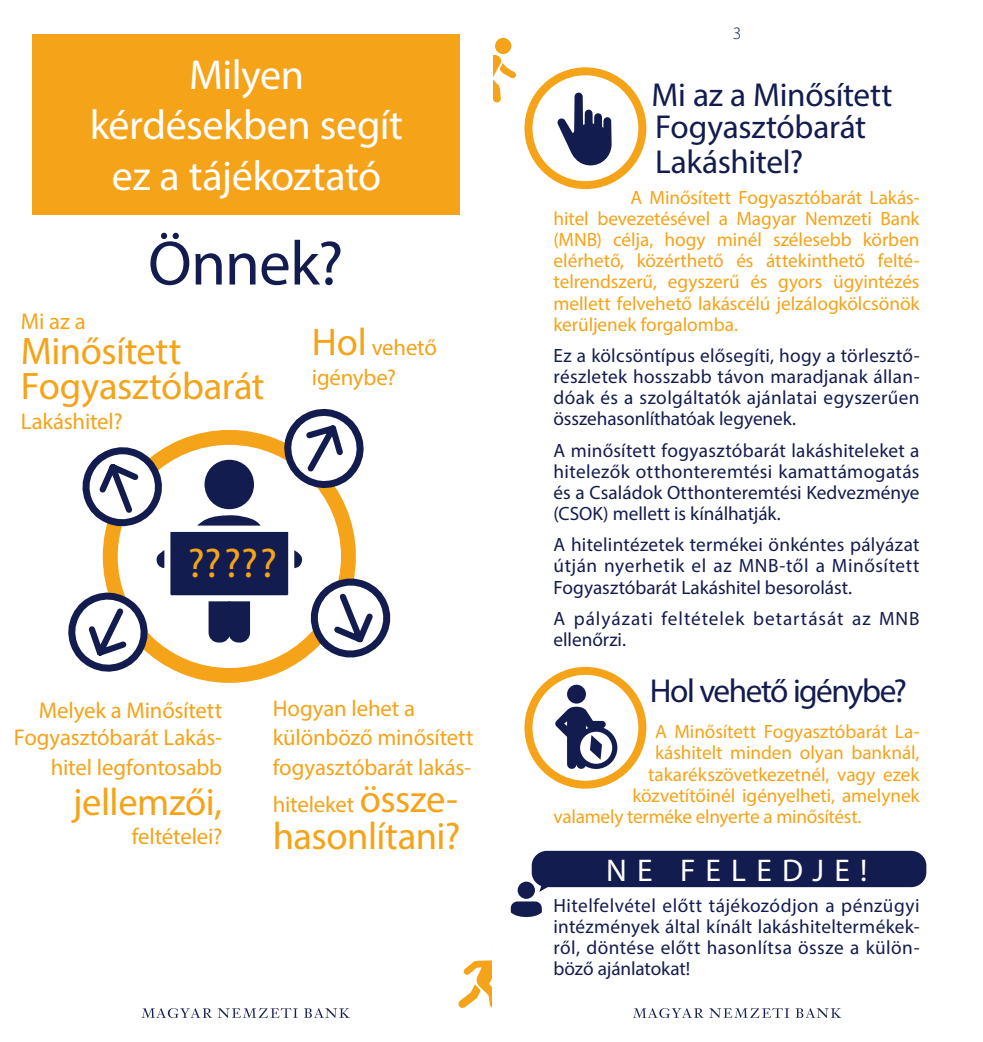
<style>
.page{position:relative;width:983px;height:1042px;background:#fff}
.page>*{position:absolute;margin:0;border:0;box-sizing:border-box;transform-origin:0 0}
.t1{font:63px "Myriad Pro";letter-spacing:-.01em;color:#131c4e}
.t2{font:42px/50.4px "Myriad Pro";letter-spacing:-.01em;color:#fff;text-align:center}
.t3{font:41.65px "Myriad Pro";color:#f5a318}
.t4{font:38.5px/35px "Myriad Pro";letter-spacing:-.01em;color:#f5a318}
.t5{font:33.25px/31.5px "Myriad Pro";letter-spacing:-.015em;color:#131c4e}
.t6{font:33.25px "Myriad Pro";letter-spacing:-.045em;color:#131c4e}
.t7{font:31.5px "Myriad Pro";letter-spacing:.325em;color:#fff}
.t8{font:22.75px/29.8px "Myriad Pro";letter-spacing:-.005em;color:#f5a318}
.t9{font:19.25px/21.2px "Myriad Pro";letter-spacing:.005em;color:#131c4e;text-align:justify}
.t10{font:19.25px/21.2px "Myriad Pro";letter-spacing:-.005em;color:#f5a318;text-align:justify}
.t11{font:19.25px/21.2px "Myriad Pro";letter-spacing:.05em;color:#131c4e}
.t12{font:300 17.5px "Myriad Pro";color:#131c4e}
.s1{font-size:38.5px}
</style>
<div class="page">
<div style="left:495px;top:38px;width:16px;height:16px;background:#f5a318;border-radius:50%"></div>
<svg style="left:493px;top:55px;width:23px;height:48px"></svg>
<svg style="left:633px;top:1008px;width:208px;height:10px"></svg>
<svg style="left:458px;top:960px;width:33px;height:48px"></svg>
<div style="left:517px;top:881px;width:18px;height:18px;background:#131c4e;border-radius:50%"></div>
<svg style="left:510px;top:901px;width:31px;height:16px"></svg>
<svg style="left:532px;top:884px;width:41px;height:8px"></svg>
<div style="left:531px;top:851px;width:395px;height:36px;background:#131c4e;border-radius:15px"></div>
<div style="left:32px;top:34px;width:427px;height:180px;background:#f5a318"></div>
<svg style="left:557px;top:93px;width:54px;height:72px"></svg>
<div style="left:524px;top:67px;width:122px;height:122px;border:8px solid #f5a318;border-radius:50%"></div>
<div style="left:567px;top:685px;width:18px;height:18px;background:#131c4e;border-radius:50%"></div>
<svg style="left:555px;top:707px;width:62px;height:62px"></svg>
<div style="left:592px;top:744px;width:7px;height:6px;background:#131c4e;border-radius:50%"></div>
<div style="left:524px;top:667px;width:122px;height:121px;border:8px solid #f5a318;border-radius:50%"></div>
<svg style="left:141px;top:1008px;width:209px;height:10px"></svg>
<svg style="left:68px;top:408px;width:323px;height:267px"></svg>
<h2 class="t2" style="left:90px;top:49px;width:315px">Milyen kérdésekben segít ez a tájékoztató</h2>
<h1 class="t1" style="left:148px;top:224px;width:196px">Önnek?</h1>
<p class="t8" style="left:21px;top:306px;width:66px">Mi az a</p>
<h3 class="t4" style="left:21px;top:333px;width:245px">Minősített<br>Fogyasztóbarát</h3>
<p class="t8" style="left:21px;top:406px;width:103px">Lakáshitel?</p>
<p class="t8" style="left:312px;top:332px;width:126px"><span class="s1">Hol</span> vehető igénybe?</p>
<h3 class="t3" style="left:188px;top:538px;width:91px">?????</h3>
<p class="t8" style="left:14px;top:696px;width:210px;line-height:27.3px;text-align:right">Melyek a Minősített<br>Fogyasztóbarát Lakás-</p>
<p class="t8" style="left:51px;top:752px;width:173px">hitel legfontosabb</p>
<h3 class="t4" style="left:73px;top:784px;width:150px">jellemzői,</h3>
<p class="t8" style="left:132px;top:821px;width:92px">feltételei?</p>
<p class="t8" style="left:273px;top:693px;width:202px">Hogyan lehet a különböző minősített fogyasztóbarát lakás-</p>
<p class="t8" style="left:273px;top:789px;width:187px">hiteleket <span class="s1">össze-</span></p>
<h3 class="t4" style="left:272px;top:817px;width:189px">hasonlítani?</h3>
<p class="t12" style="left:732px;top:24px;width:10px">3</p>
<h3 class="t5" style="left:651px;top:79px;width:242px">Mi az a Minősített<br>Fogyasztóbarát</h3>
<h3 class="t5" style="left:655px;top:145px;width:149px">Lakáshitel?</h3>
<p class="t10" style="left:553px;top:186px;width:367px;text-indent:77px">A Minősített Fogyasztóbarát Lakás&shy;hitel bevezetésével a Magyar Nemzeti Bank (MNB) célja, hogy minél szélesebb körben elérhető, közérthető és áttekinthető felté&shy;telrendszerű, egyszerű és gyors ügyintézés mellett felvehető lakáscélú jelzálogkölcsönök kerüljenek forgalomba.</p>
<p class="t9" style="left:553px;top:344px;width:367px">Ez a kölcsöntípus elősegíti, hogy a törlesztő&shy;részletek hosszabb távon maradjanak állan&shy;dóak és a szolgáltatók ajánlatai egyszerűen összehasonlíthatóak legyenek.</p>
<p class="t9" style="left:553px;top:439px;width:367px">A minősített fogyasztóbarát lakáshiteleket a hitelezők otthonteremtési kamattámogatás és a Családok Otthonteremtési Kedvezménye (CSOK) mellett is kínálhatják.</p>
<p class="t9" style="left:553px;top:534px;width:367px">A hitelintézetek termékei önkéntes pályázat útján nyerhetik el az MNB-től a Minősített Fogyasztóbarát Lakáshitel besorolást.</p>
<p class="t11" style="left:553px;top:607px;width:367px">A pályázati feltételek betartását az MNB ellenőrzi.</p>
<h3 class="t6" style="left:649px;top:670px;width:258px">Hol vehető igénybe?</h3>
<p class="t10" style="left:655px;top:721px;width:266px">A Minősített Fogyasztóbarát La-</p>
<p class="t10" style="left:655px;top:742px;width:266px">káshitelt minden olyan banknál,</p>
<p class="t10" style="left:648px;top:763px;width:273px">takarékszövetkezetnél, vagy ezek</p>
<p class="t10" style="left:632px;top:784px;width:289px">közvetítőinél igényelheti, amelynek</p>
<p class="t10" style="left:553px;top:805px;width:309px">valamely terméke elnyerte a minősítést.</p>
<h3 class="t7" style="left:606px;top:850px;width:263px">NE FELEDJE!</h3>
<p class="t9" style="left:553px;top:894px;width:367px">Hitelfelvétel előtt tájékozódjon a pénzügyi intézmények által kínált lakáshiteltermékek&shy;ről, döntése előtt hasonlítsa össze a külön&shy;böző ajánlatokat!</p>
</div>
